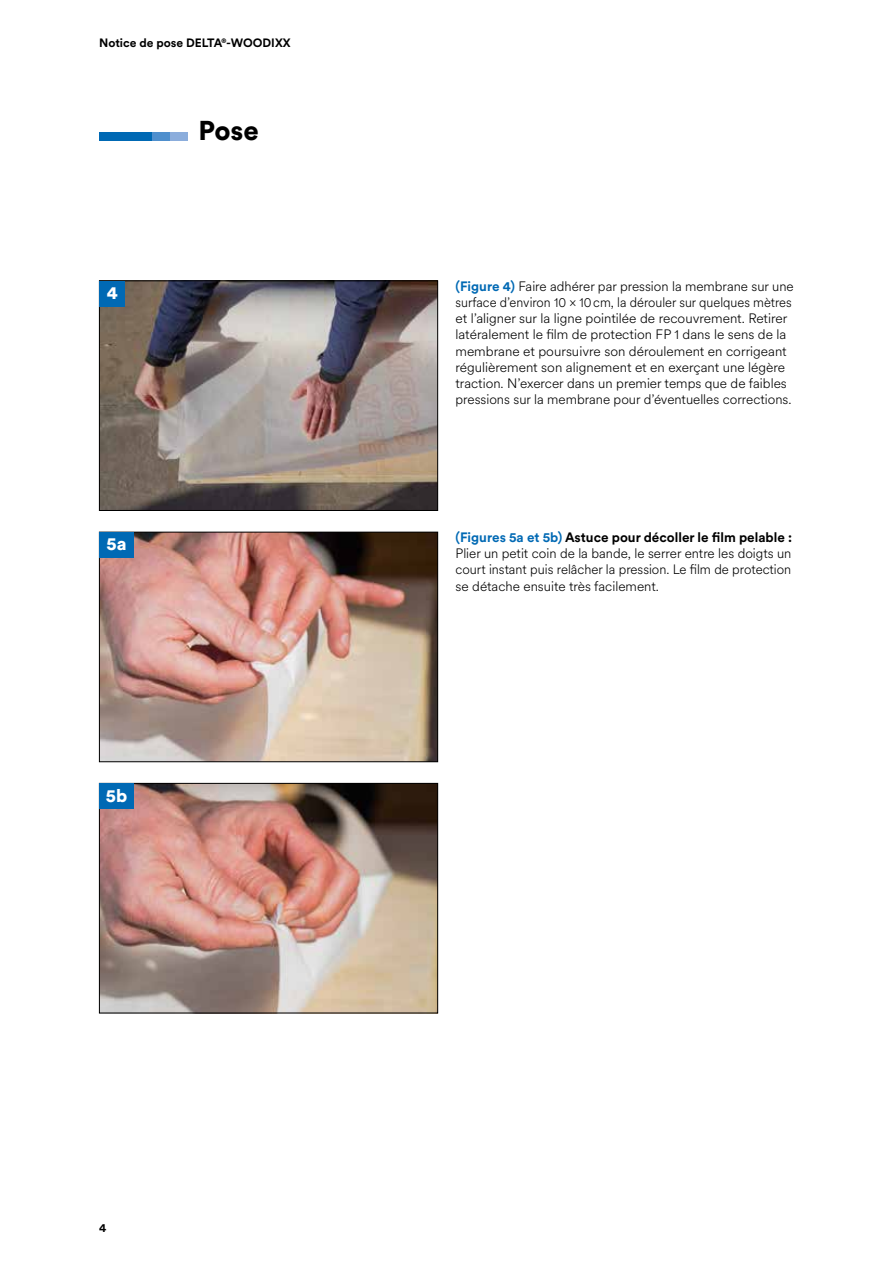
<style>
.page{position:relative;width:893px;height:1263px;background:#fff}
.page>*{position:absolute;margin:0;border:0;box-sizing:border-box;transform-origin:0 0}
.t1{font:900 27px "Circular XX";color:#000}
.t2{font:900 18px "Circular XX";color:#fff}
.t3{font:300 13.5px/16.2px "Circular XX";color:#000}
.t4{font:700 12px "Circular XX";color:#000}
.s1{font-weight:700;color:#0069b4}
.s2{font-weight:700}
</style>
<div class="page">
<img style="left:101px;top:283px;width:335px;height:226px">
<div style="left:99px;top:281px;width:339px;height:230px;border:1px solid #000"></div>
<div style="left:99px;top:132px;width:53px;height:8px;background:#0069b4"></div>
<div style="left:152px;top:132px;width:18px;height:8px;background:#4f8fcd"></div>
<div style="left:170px;top:132px;width:17px;height:8px;background:#8baddc"></div>
<div style="left:100px;top:281px;width:25px;height:26px;background:#0069b4"></div>
<img style="left:101px;top:785px;width:335px;height:226px">
<div style="left:99px;top:783px;width:339px;height:230px;border:1px solid #000"></div>
<img style="left:101px;top:534px;width:335px;height:226px">
<div style="left:99px;top:532px;width:339px;height:230px;border:1px solid #000"></div>
<div style="left:100px;top:783px;width:34px;height:26px;background:#0069b4"></div>
<div style="left:100px;top:532px;width:34px;height:26px;background:#0069b4"></div>
<p class="t4" style="left:99px;top:34px;width:193px">Notice de pose DELTA®-WOODIXX</p>
<h2 class="t2" style="left:107px;top:280px;width:13px">4</h2>
<h1 class="t1" style="left:198px;top:112px;width:62px">Pose</h1>
<h2 class="t2" style="left:107px;top:531px;width:21px">5a</h2>
<h2 class="t2" style="left:106px;top:783px;width:23px">5b</h2>
<p class="t3" style="left:455px;top:277px;width:340px"><span class="s1">(Figure 4)</span> Faire adhérer par pression la membrane sur une surface d’environ 10 × 10cm, la dérouler sur quelques mètres et l’aligner sur la ligne pointilée de recouvrement. Retirer latéralement le film de protection FP 1 dans le sens de la membrane et poursuivre son déroulement en corrigeant régulièrement son alignement et en exerçant une légère traction. N’exercer dans un premier temps que de faibles pressions sur la membrane pour d’éventuelles corrections.</p>
<p class="t3" style="left:455px;top:529px;width:338px;text-align:justify"><span class="s1">(Figures 5a et 5b)</span> <span class="s2">Astuce pour décoller le film pelable :<br></span>Plier un petit coin de la bande, le serrer entre les doigts un court instant puis relâcher la pression. Le film de protection se détache ensuite très facilement.</p>
<p class="t4" style="left:99px;top:1219px;width:9px">4</p>
</div>
